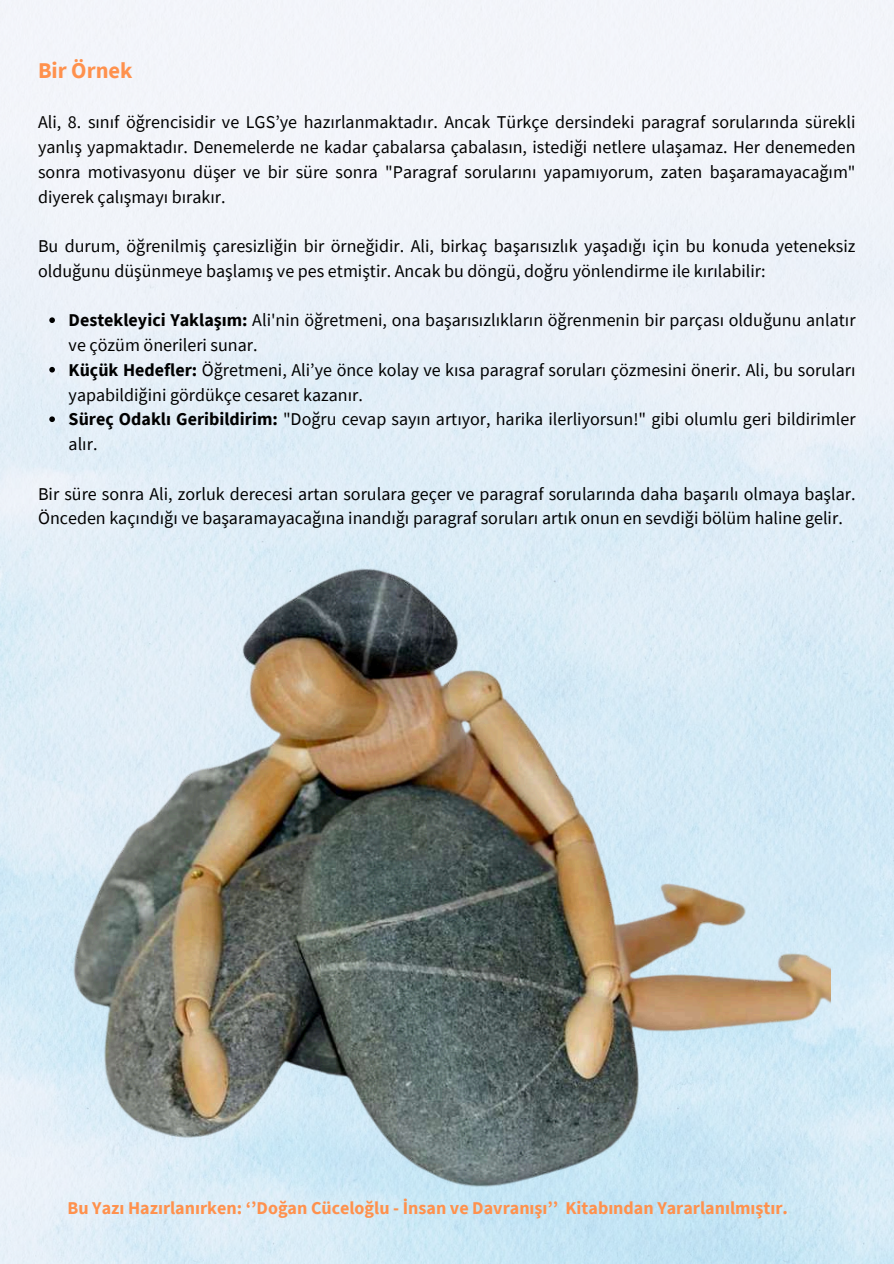
<style>
.page{position:relative;width:894px;height:1264px;background:#fff}
.page>*{position:absolute;margin:0;border:0;box-sizing:border-box;transform-origin:0 0}
.t1{font:700 22.5px "Source Sans Pro";color:#ff914d}
.t2{font:18px/24.8px "Source Sans Pro";color:#000}
.t3{font:700 18px "Source Sans Pro";color:#ff914d}
.s1{font-weight:700}
</style>
<div class="page">
<img style="left:64px;top:562px;width:766px;height:645px">
<svg style="left:49px;top:317px;width:6px;height:6px"></svg>
<svg style="left:49px;top:367px;width:6px;height:5px"></svg>
<svg style="left:49px;top:416px;width:6px;height:6px"></svg>
<p class="t1" style="left:38px;top:55px;width:96px">Bir Örnek</p>
<p class="t2" style="left:38px;top:109px;width:818px">Ali, 8. sınıf öğrencisidir ve LGS’ye hazırlanmaktadır. Ancak Türkçe dersindeki paragraf sorularında sürekli yanlış yapmaktadır. Denemelerde ne kadar çabalarsa çabalasın, istediği netlere ulaşamaz. Her denemeden sonra motivasyonu düşer ve bir süre sonra "Paragraf sorularını yapamıyorum, zaten başaramayacağım" diyerek çalışmayı bırakır.</p>
<p class="t2" style="left:38px;top:233px;width:818px">Bu durum, öğrenilmiş çaresizliğin bir örneğidir. Ali, birkaç başarısızlık yaşadığı için bu konuda yeteneksiz olduğunu düşünmeye başlamış ve pes etmiştir. Ancak bu döngü, doğru yönlendirme ile kırılabilir:</p>
<p class="t2" style="left:69px;top:307px;width:788px"><span class="s1">Destekleyici Yaklaşım:</span> Ali'nin öğretmeni, ona başarısızlıkların öğrenmenin bir parçası olduğunu anlatır ve çözüm önerileri sunar.<br><span class="s1">Küçük Hedefler:</span> Öğretmeni, Ali’ye önce kolay ve kısa paragraf soruları çözmesini önerir. Ali, bu soruları yapabildiğini gördükçe cesaret kazanır.<br><span class="s1">Süreç Odaklı Geribildirim:</span> "Doğru cevap sayın artıyor, harika ilerliyorsun!" gibi olumlu geri bildirimler alır.</p>
<p class="t2" style="left:38px;top:481px;width:818px">Bir süre sonra Ali, zorluk derecesi artan sorulara geçer ve paragraf sorularında daha başarılı olmaya başlar.<br>Önceden kaçındığı ve başaramayacağına inandığı paragraf soruları artık onun en sevdiği bölüm haline gelir.</p>
<p class="t3" style="left:68px;top:1195px;width:721px">Bu Yazı Hazırlanırken: ‘’Doğan Cüceloğlu - İnsan ve Davranışı’’ Kitabından Yararlanılmıştır.</p>
</div>
